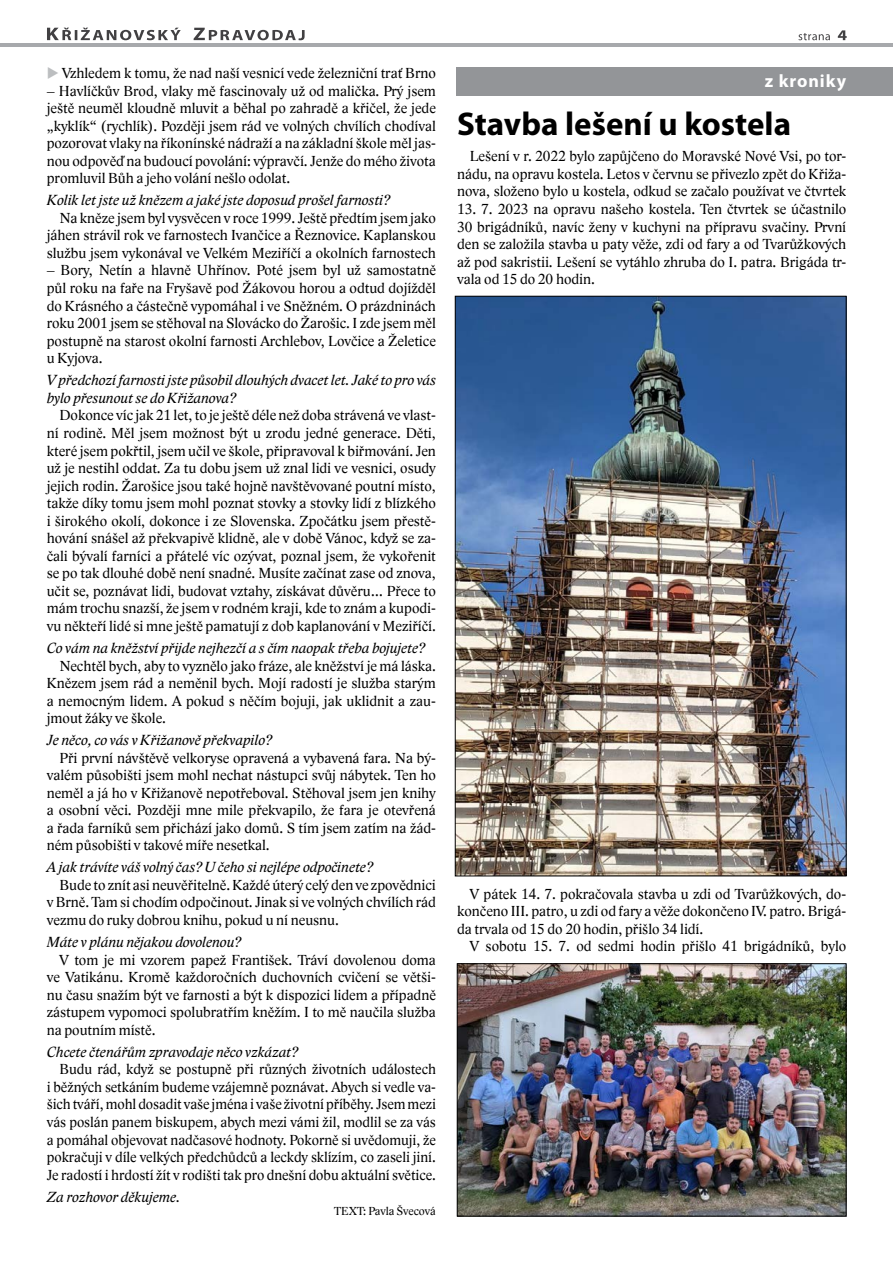
<style>
.page{position:relative;width:893px;height:1263px;background:#fff}
.page>*{position:absolute;margin:0;border:0;box-sizing:border-box;transform-origin:0 0}
.t1{font:700 33px "Myriad Pro";color:#000}
.t2{font:700 18px "Myriad Pro";color:#fff}
.t3{font:15px/17.5px "Lido STF";color:#000;text-align:justify}
.t4{font:italic 15px/17.7px "Lido STF";color:#000}
.t5{font:12px "Lido STF";color:#000}
.s1{color:#bcbec0}
</style>
<div class="page">
<div style="left:456px;top:67px;width:437px;height:28px;background:#939598"></div>
<img style="left:457px;top:298px;width:387px;height:576px">
<img style="left:459px;top:965px;width:385px;height:249px">
<div style="left:457px;top:963px;width:389px;height:253px;border:1px solid #000"></div>
<hr style="left:0;top:44px;width:893px;height:3px;background:#a7a9ac">
<svg style="left:47px;top:28px;width:258px;height:12px"></svg>
<svg style="left:798px;top:30px;width:49px;height:10px"></svg>
<p class="t3" style="left:47px;top:64px;width:391px"><span class="s1">◆</span> Vzhledem k tomu, že nad naší vesnicí vede železniční trať Brno</p>
<p class="t3" style="left:47px;top:82px;width:391px">– Havlíčkův Brod, vlaky mě fascinovaly už od malička. Prý jsem ještě neuměl kloudně mluvit a běhal po zahradě a křičel, že jede „kyklík“ (rychlík). Později jsem rád ve volných chvílích chodíval pozorovat vlaky na říkonínské nádraží a na základní škole měl jas&shy;nou odpověď na budoucí povolání: výpravčí. Jenže do mého života promluvil Bůh a jeho volání nešlo odolat.</p>
<p class="t4" style="left:47px;top:192px;width:345px">Kolik let jste už knězem a jaké jste doposud prošel farnosti?</p>
<p class="t3" style="left:47px;top:209px;width:391px;text-indent:13px">Na kněze jsem byl vysvěcen v roce 1999. Ještě předtím jsem jako jáhen strávil rok ve farnostech Ivančice a Řeznovice. Kaplanskou službu jsem vykonával ve Velkém Meziříčí a okolních farnostech</p>
<p class="t3" style="left:47px;top:262px;width:391px">– Bory, Netín a hlavně Uhřínov. Poté jsem byl už samostatně půl roku na faře na Fryšavě pod Žákovou horou a odtud dojížděl do Krásného a částečně vypomáhal i ve Sněžném. O prázdninách roku 2001 jsem se stěhoval na Slovácko do Žarošic. I zde jsem měl postupně na starost okolní farnosti Archlebov, Lovčice a Želetice u Kyjova.</p>
<p class="t4" style="left:47px;top:372px;width:391px">V předchozí farnosti jste působil dlouhých dvacet let. Jaké to pro vás bylo přesunout se do Křižanova?</p>
<p class="t3" style="left:47px;top:407px;width:391px;text-indent:13px">Dokonce víc jak 21 let, to je ještě déle než doba strávená ve vlast&shy;ní rodině. Měl jsem možnost být u zrodu jedné generace. Děti, které jsem pokřtil, jsem učil ve škole, připravoval k biřmování. Jen už je nestihl oddat. Za tu dobu jsem už znal lidi ve vesnici, osudy jejich rodin. Žarošice jsou také hojně navštěvované poutní místo, takže díky tomu jsem mohl poznat stovky a stovky lidí z blízkého i širokého okolí, dokonce i ze Slovenska. Zpočátku jsem přestě&shy;hování snášel až překvapivě klidně, ale v době Vánoc, když se za&shy;čali bývalí farníci a přátelé víc ozývat, poznal jsem, že vykořenit se po tak dlouhé době není snadné. Musíte začínat zase od znova, učit se, poznávat lidi, budovat vztahy, získávat důvěru… Přece to mám trochu snazší, že jsem v rodném kraji, kde to znám a kupodi&shy;vu někteří lidé si mne ještě pamatují z dob kaplanování v Meziříčí.</p>
<p class="t4" style="left:47px;top:639px;width:380px">Co vám na kněžství přijde nejhezčí a s čím naopak třeba bojujete?</p>
<p class="t3" style="left:47px;top:657px;width:391px;text-indent:13px">Nechtěl bych, aby to vyznělo jako fráze, ale kněžství je má láska.<br>Knězem jsem rád a neměnil bych. Mojí radostí je služba starým a nemocným lidem. A pokud s něčím bojuji, jak uklidnit a zau&shy;jmout žáky ve škole.</p>
<p class="t4" style="left:47px;top:731px;width:227px">Je něco, co vás v Křižanově překvapilo?</p>
<p class="t3" style="left:47px;top:749px;width:391px;text-indent:13px">Při první návštěvě velkoryse opravená a vybavená fara. Na bý&shy;valém působišti jsem mohl nechat nástupci svůj nábytek. Ten ho neměl a já ho v Křižanově nepotřeboval. Stěhoval jsem jen knihy a osobní věci. Později mne mile překvapilo, že fara je otevřená a řada farníků sem přichází jako domů. S tím jsem zatím na žád&shy;ném působišti v takové míře nesetkal.</p>
<p class="t4" style="left:47px;top:859px;width:328px">A jak trávíte váš volný čas? U čeho si nejlépe odpočinete?</p>
<p class="t3" style="left:47px;top:876px;width:391px;text-indent:13px">Bude to znít asi neuvěřitelně. Každé úterý celý den ve zpovědnici v Brně. Tam si chodím odpočinout. Jinak si ve volných chvílích rád vezmu do ruky dobrou knihu, pokud u ní neusnu.</p>
<p class="t4" style="left:47px;top:933px;width:196px">Máte v plánu nějakou dovolenou?</p>
<p class="t3" style="left:47px;top:951px;width:391px;text-indent:13px">V tom je mi vzorem papež František. Tráví dovolenou doma ve Vatikánu. Kromě každoročních duchovních cvičení se větši&shy;nu času snažím být ve farnosti a být k dispozici lidem a případně zástupem vypomoci spolubratřím kněžím. I to mě naučila služba na poutním místě.</p>
<p class="t4" style="left:47px;top:1043px;width:253px">Chcete čtenářům zpravodaje něco vzkázat?</p>
<p class="t3" style="left:47px;top:1061px;width:391px;text-indent:13px">Budu rád, když se postupně při různých životních událostech i běžných setkáním budeme vzájemně poznávat. Abych si vedle va&shy;šich tváří, mohl dosadit vaše jména i vaše životní příběhy. Jsem mezi vás poslán panem biskupem, abych mezi vámi žil, modlil se za vás a pomáhal objevovat nadčasové hodnoty. Pokorně si uvědomuji, že pokračuji v díle velkých předchůdců a leckdy sklízím, co zaseli jiní.<br>Je radostí i hrdostí žít v rodišti tak pro dnešní dobu aktuální světice.</p>
<p class="t4" style="left:47px;top:1188px;width:135px">Za rozhovor děkujeme.</p>
<p class="t5" style="left:334px;top:1203px;width:103px">TEXT: Pavla Švecová</p>
<p class="t2" style="left:765px;top:71px;width:83px">z kroniky</p>
<h1 class="t1" style="left:457px;top:106px;width:335px">Stavba lešení u kostela</h1>
<p class="t3" style="left:457px;top:148px;width:391px;text-indent:13px">Lešení v r. 2022 bylo zapůjčeno do Moravské Nové Vsi, po tor&shy;nádu, na opravu kostela. Letos v červnu se přivezlo zpět do Křiža&shy;nova, složeno bylo u kostela, odkud se začalo používat ve čtvrtek</p>
<p class="t3" style="left:457px;top:200px;width:391px">13. 7. 2023 na opravu našeho kostela. Ten čtvrtek se účastnilo 30 brigádníků, navíc ženy v kuchyni na přípravu svačiny. První den se založila stavba u paty věže, zdi od fary a od Tvarůžkových až pod sakristii. Lešení se vytáhlo zhruba do I. patra. Brigáda tr&shy;vala od 15 do 20 hodin.</p>
<p class="t3" style="left:457px;top:885px;width:391px;text-indent:13px">V pátek 14. 7. pokračovala stavba u zdi od Tvarůžkových, do&shy;končeno III. patro, u zdi od fary a věže dokončeno IV. patro. Brigá&shy;da trvala od 15 do 20 hodin, přišlo 34 lidí.</p>
<p class="t3" style="left:470px;top:937px;width:378px">V sobotu 15. 7. od sedmi hodin přišlo 41 brigádníků, bylo</p>
</div>
